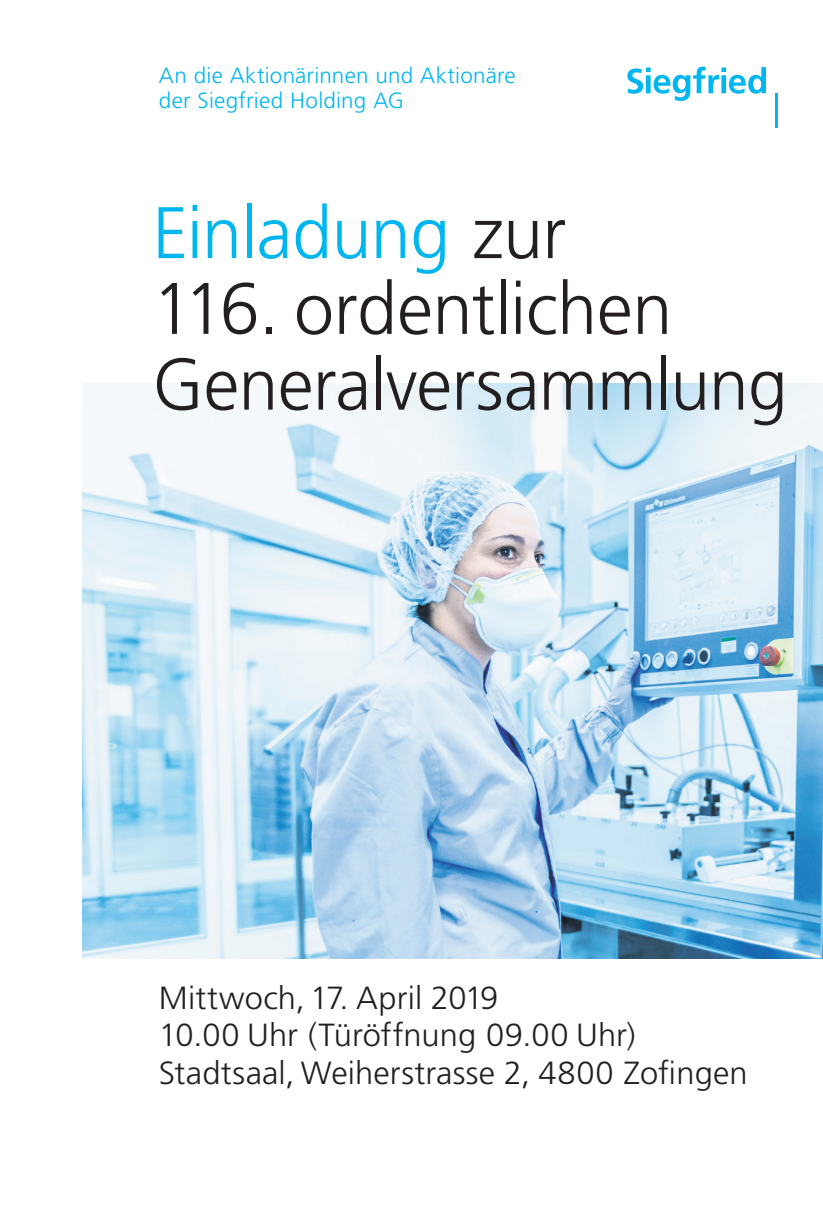
<style>
.page{position:relative;width:823px;height:1214px;background:#fff}
.page>*{position:absolute;margin:0;border:0;box-sizing:border-box;transform-origin:0 0}
.t1{font:300 73px/75.8px "Frutiger LT Std";letter-spacing:-.01em;color:#231f20}
.t2{font:300 32px/37.6px "Frutiger LT Std";letter-spacing:.005em;color:#231f20}
.t3{font:300 22px/25px "Frutiger LT Std";letter-spacing:.01em;color:#00b6f0}
.s1{color:#00b6f0}
</style>
<div class="page">
<img style="left:82px;top:383px;width:740px;height:575px">
<svg style="left:627px;top:67px;width:138px;height:34px"></svg>
<hr style="left:775px;top:93px;width:2px;height:35px;background:#00b6f0">
<p class="t3" style="left:159px;top:63px;width:358px">An die Aktionärinnen und Aktionäre der Siegfried Holding AG</p>
<h1 class="t1" style="left:152px;top:196px;width:636px"><span class="s1">Einladung</span> zur<br>116. ordentlichen<br>Generalversammlung</h1>
<p class="t2" style="left:159px;top:979px;width:590px">Mittwoch, 17. April 2019<br>10.00 Uhr (Türöffnung 09.00 Uhr)<br>Stadtsaal, Weiherstrasse 2, 4800 Zofingen</p>
</div>
